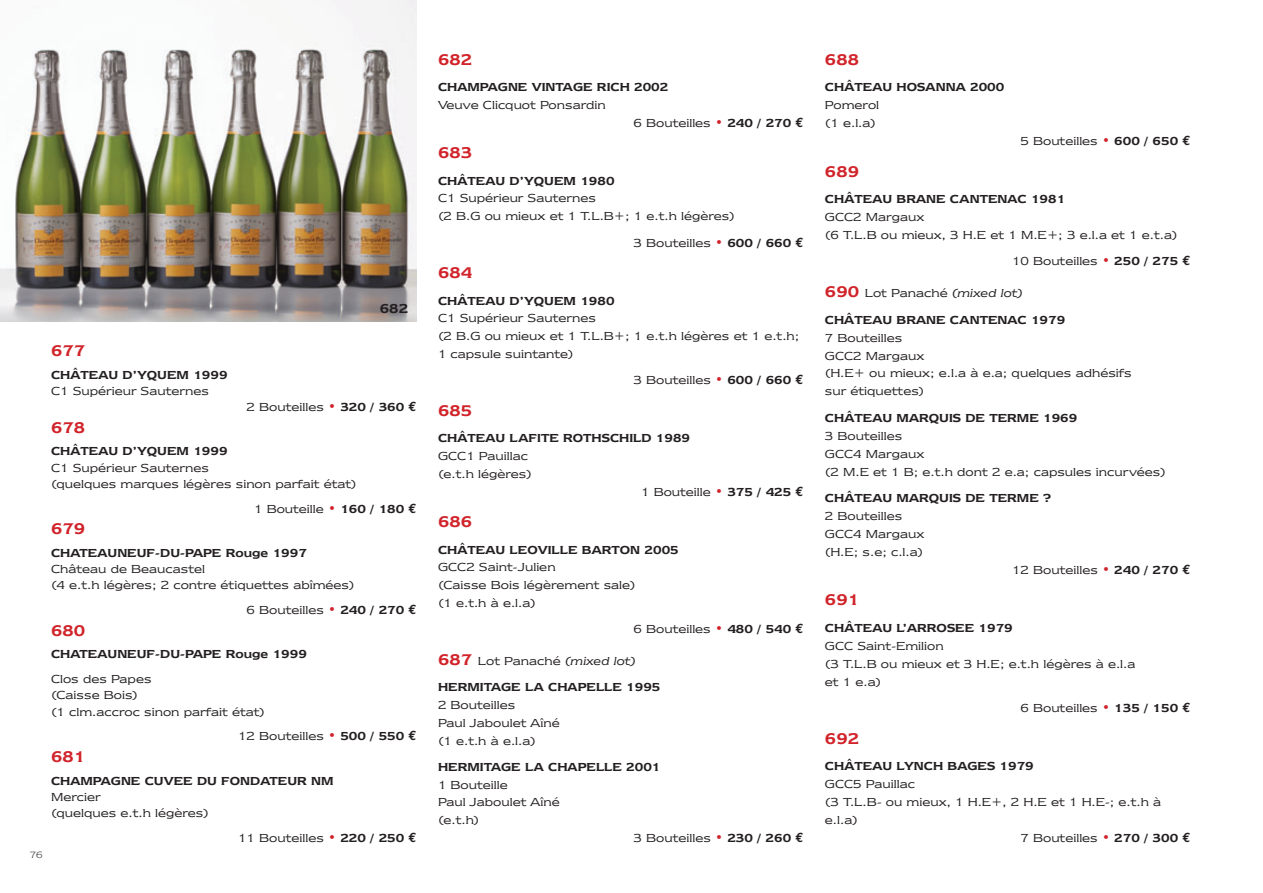
<style>
.page{position:relative;width:1263px;height:893px;background:#fff}
.page>*{position:absolute;margin:0;border:0;box-sizing:border-box;transform-origin:0 0}
.t1{font:600 18px "Newtext IT Cby BT";color:#d1232a}
.t2{font:600 15px "Newtext IT Cby BT";color:#231f20}
.t3{font:13.5px/17.9px "Newtext IT Cby BT";color:#231f20}
.t4{font:600 13.5px/26.4px "Newtext IT Cby BT";color:#231f20}
.t5{font:300 10.5px "Newtext IT Cby BT";color:#231f20}
.s1{color:#d1232a}
.s2{font-weight:600}
.s3{font-family:"Euro Mono";font-weight:700}
.s4{font-size:18px;color:#d1232a}
.s5{font-weight:400}
.s6{font-weight:400;font-style:italic}
</style>
<div class="page">
<img style="left:0;top:0;width:417px;height:321px">
<p class="t2" style="left:380px;top:304px;width:30px">682</p>
<p class="t5" style="left:30px;top:849px;width:15px">76</p>
<h1 class="t1" style="left:51px;top:345px;width:36px">677</h1>
<p class="t4" style="left:51px;top:362px;width:178px">CHÂTEAU D’YQUEM 1999</p>
<p class="t3" style="left:51px;top:381px;width:159px">C1 Supérieur Sauternes</p>
<p class="t3" style="left:247px;top:398px;width:172px">2 Bouteilles <span class="s1">•</span> <span class="s2">320 / 360</span> <span class="s3">€</span></p>
<h1 class="t1" style="left:51px;top:422px;width:36px">678</h1>
<p class="t4" style="left:51px;top:439px;width:178px">CHÂTEAU D’YQUEM 1999</p>
<p class="t3" style="left:51px;top:459px;width:307px;line-height:16.2px">C1 Supérieur Sauternes<br>(quelques marques légères sinon parfait état)</p>
<p class="t3" style="left:254px;top:499px;width:164px">1 Bouteille <span class="s1">•</span> <span class="s2">160 / 180</span> <span class="s3">€</span></p>
<h1 class="t1" style="left:51px;top:523px;width:36px">679</h1>
<p class="t4" style="left:51px;top:540px;width:257px">CHATEAUNEUF-DU-PAPE Rouge 1997</p>
<p class="t3" style="left:51px;top:560px;width:305px;line-height:16.2px">Château de Beaucastel<br>(4 e.t.h légères; 2 contre étiquettes abîmées)</p>
<p class="t3" style="left:247px;top:601px;width:172px">6 Bouteilles <span class="s1">•</span> <span class="s2">240 / 270</span> <span class="s3">€</span></p>
<h1 class="t1" style="left:51px;top:625px;width:36px">680</h1>
<p class="t4" style="left:51px;top:642px;width:257px">CHATEAUNEUF-DU-PAPE Rouge 1999</p>
<p class="t3" style="left:51px;top:670px;width:216px;line-height:16.2px">Clos des Papes<br>(Caisse Bois)<br>(1 clm.accroc sinon parfait état)</p>
<p class="t3" style="left:238px;top:727px;width:180px">12 Bouteilles <span class="s1">•</span> <span class="s2">500 / 550</span> <span class="s3">€</span></p>
<h1 class="t1" style="left:51px;top:751px;width:36px">681</h1>
<p class="t4" style="left:51px;top:768px;width:284px">CHAMPAGNE CUVEE DU FONDATEUR NM</p>
<p class="t3" style="left:51px;top:788px;width:159px;line-height:16.2px">Mercier<br>(quelques e.t.h légères)</p>
<p class="t3" style="left:238px;top:828px;width:180px">11 Bouteilles <span class="s1">•</span> <span class="s2">220 / 250</span> <span class="s3">€</span></p>
<h1 class="t1" style="left:438px;top:54px;width:36px">682</h1>
<p class="t4" style="left:438px;top:75px;width:232px">CHAMPAGNE VINTAGE RICH 2002</p>
<p class="t3" style="left:438px;top:95px;width:169px">Veuve Clicquot Ponsardin</p>
<p class="t3" style="left:633px;top:113px;width:172px">6 Bouteilles <span class="s1">•</span> <span class="s2">240 / 270</span> <span class="s3">€</span></p>
<h1 class="t1" style="left:438px;top:148px;width:36px">683</h1>
<p class="t4" style="left:438px;top:168px;width:178px">CHÂTEAU D’YQUEM 1980</p>
<p class="t3" style="left:438px;top:189px;width:298px">C1 Supérieur Sauternes<br>(2 B.G ou mieux et 1 T.L.B+; 1 e.t.h légères)</p>
<p class="t3" style="left:633px;top:233px;width:172px">3 Bouteilles <span class="s1">•</span> <span class="s2">600 / 660</span> <span class="s3">€</span></p>
<h1 class="t1" style="left:438px;top:267px;width:36px">684</h1>
<p class="t4" style="left:438px;top:288px;width:178px">CHÂTEAU D’YQUEM 1980</p>
<p class="t3" style="left:438px;top:309px;width:363px">C1 Supérieur Sauternes<br>(2 B.G ou mieux et 1 T.L.B+; 1 e.t.h légères et 1 e.t.h;<br>1 capsule suintante)</p>
<p class="t3" style="left:633px;top:371px;width:172px">3 Bouteilles <span class="s1">•</span> <span class="s2">600 / 660</span> <span class="s3">€</span></p>
<h1 class="t1" style="left:438px;top:405px;width:36px">685</h1>
<p class="t4" style="left:438px;top:426px;width:254px">CHÂTEAU LAFITE ROTHSCHILD 1989</p>
<p class="t3" style="left:438px;top:446px;width:95px">GCC1 Pauillac (e.t.h légères)</p>
<p class="t3" style="left:641px;top:482px;width:164px">1 Bouteille <span class="s1">•</span> <span class="s2">375 / 425</span> <span class="s3">€</span></p>
<h1 class="t1" style="left:438px;top:516px;width:36px">686</h1>
<p class="t4" style="left:438px;top:537px;width:242px">CHÂTEAU LEOVILLE BARTON 2005</p>
<p class="t3" style="left:438px;top:558px;width:199px">GCC2 Saint-Julien<br>(Caisse Bois légèrement sale) (1 e.t.h à e.l.a)</p>
<p class="t3" style="left:633px;top:620px;width:172px">6 Bouteilles <span class="s1">•</span> <span class="s2">480 / 540</span> <span class="s3">€</span></p>
<p class="t4" style="left:438px;top:648px;width:224px"><span class="s4">687</span> <span class="s5">Lot Panaché</span> <span class="s6">(mixed lot)<br></span>HERMITAGE LA CHAPELLE 1995</p>
<p class="t3" style="left:438px;top:695px;width:123px">2 Bouteilles<br>Paul Jaboulet Aîné (1 e.t.h à e.l.a)</p>
<p class="t4" style="left:438px;top:754px;width:224px">HERMITAGE LA CHAPELLE 2001</p>
<p class="t3" style="left:438px;top:775px;width:123px">1 Bouteille<br>Paul Jaboulet Aîné (e.t.h)</p>
<p class="t3" style="left:633px;top:828px;width:172px">3 Bouteilles <span class="s1">•</span> <span class="s2">230 / 260</span> <span class="s3">€</span></p>
<h1 class="t1" style="left:825px;top:54px;width:36px">688</h1>
<p class="t4" style="left:825px;top:75px;width:181px">CHÂTEAU HOSANNA 2000</p>
<p class="t3" style="left:825px;top:96px;width:56px">Pomerol (1 e.l.a)</p>
<p class="t3" style="left:1020px;top:131px;width:172px">5 Bouteilles <span class="s1">•</span> <span class="s2">600 / 650</span> <span class="s3">€</span></p>
<h1 class="t1" style="left:825px;top:166px;width:36px">689</h1>
<p class="t4" style="left:825px;top:187px;width:242px">CHÂTEAU BRANE CANTENAC 1981</p>
<p class="t3" style="left:825px;top:208px;width:354px">GCC2 Margaux<br>(6 T.L.B ou mieux, 3 H.E et 1 M.E+; 3 e.l.a et 1 e.t.a)</p>
<p class="t3" style="left:1012px;top:252px;width:180px">10 Bouteilles <span class="s1">•</span> <span class="s2">250 / 275</span> <span class="s3">€</span></p>
<p class="t4" style="left:825px;top:281px;width:242px"><span class="s4">690</span> <span class="s5">Lot Panaché</span> <span class="s6">(mixed lot)<br></span>CHÂTEAU BRANE CANTENAC 1979</p>
<p class="t3" style="left:825px;top:328px;width:308px">7 Bouteilles<br>GCC2 Margaux<br>(H.E+ ou mieux; e.l.a à e.a; quelques adhésifs sur étiquettes)</p>
<p class="t4" style="left:825px;top:405px;width:254px">CHÂTEAU MARQUIS DE TERME 1969</p>
<p class="t3" style="left:825px;top:426px;width:342px">3 Bouteilles<br>GCC4 Margaux<br>(2 M.E et 1 B; e.t.h dont 2 e.a; capsules incurvées)</p>
<p class="t4" style="left:825px;top:485px;width:228px">CHÂTEAU MARQUIS DE TERME ?</p>
<p class="t3" style="left:825px;top:506px;width:101px">2 Bouteilles<br>GCC4 Margaux (H.E; s.e; c.l.a)</p>
<p class="t3" style="left:1012px;top:560px;width:180px">12 Bouteilles <span class="s1">•</span> <span class="s2">240 / 270</span> <span class="s3">€</span></p>
<h1 class="t1" style="left:825px;top:595px;width:36px">691</h1>
<p class="t4" style="left:825px;top:615px;width:189px">CHÂTEAU L’ARROSEE 1979</p>
<p class="t3" style="left:825px;top:636px;width:312px">GCC Saint-Emilion<br>(3 T.L.B ou mieux et 3 H.E; e.t.h légères à e.l.a et 1 e.a)</p>
<p class="t3" style="left:1020px;top:698px;width:172px">6 Bouteilles <span class="s1">•</span> <span class="s2">135 / 150</span> <span class="s3">€</span></p>
<h1 class="t1" style="left:825px;top:733px;width:36px">692</h1>
<p class="t4" style="left:825px;top:754px;width:210px">CHÂTEAU LYNCH BAGES 1979</p>
<p class="t3" style="left:825px;top:775px;width:91px">GCC5 Pauillac</p>
<p class="t3" style="left:825px;top:792px;width:338px">(3 T.L.B- ou mieux, 1 H.E+, 2 H.E et 1 H.E-; e.t.h à</p>
<p class="t3" style="left:825px;top:810px;width:34px">e.l.a)</p>
<p class="t3" style="left:1020px;top:828px;width:172px">7 Bouteilles <span class="s1">•</span> <span class="s2">270 / 300</span> <span class="s3">€</span></p>
</div>
